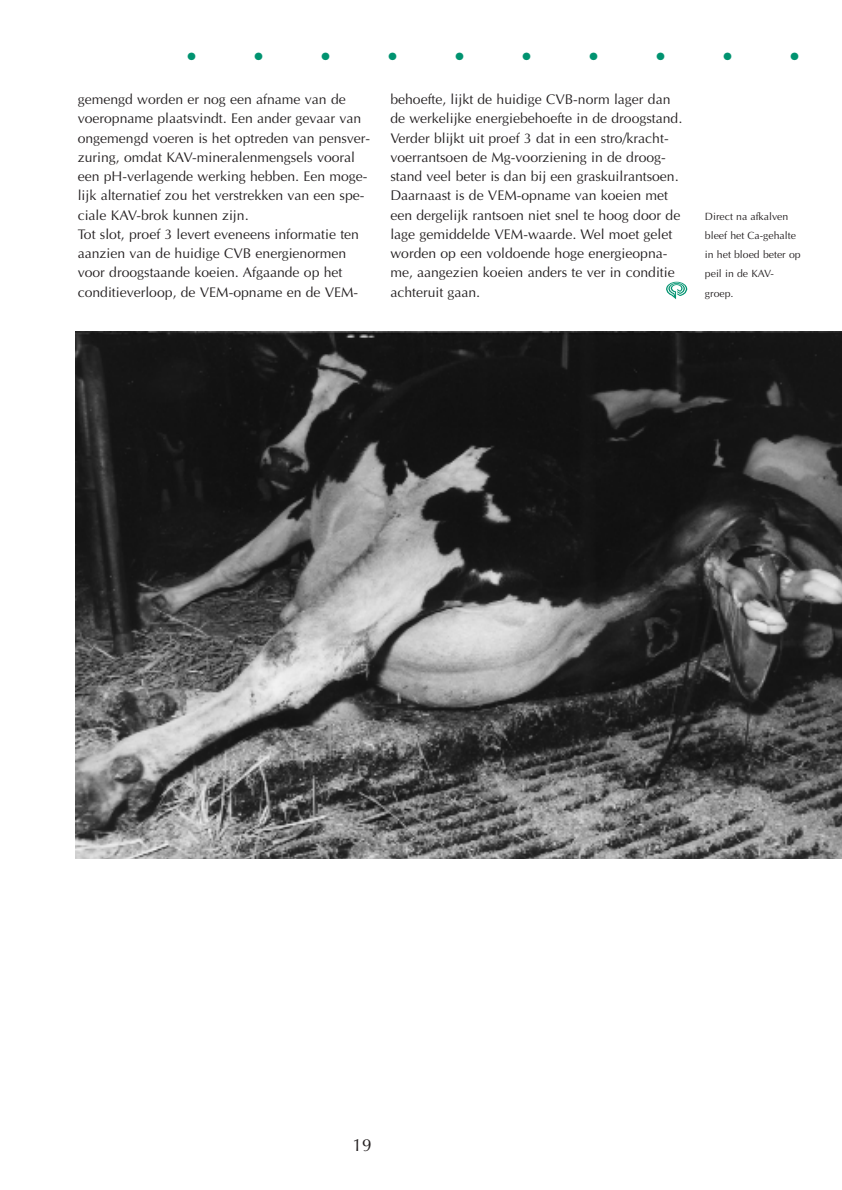
<style>
.page{position:relative;width:842px;height:1190px;background:#fff}
.page>*{position:absolute;margin:0;border:0;box-sizing:border-box;transform-origin:0 0}
.t1{font:17.5px "Optima";color:#231f20}
.t2{font:14px/19.2px "Optima";color:#231f20}
.t3{font:10.5px/19.2px "Optima";color:#231f20}
.t4{font:10.5px "Zapf Dingbats";color:#009370}
</style>
<div class="page">
<svg style="left:666px;top:282px;width:21px;height:17px"></svg>
<img style="left:76px;top:332px;width:766px;height:527px">
<p class="t4" style="left:187px;top:51px;width:10px">●</p>
<p class="t4" style="left:254px;top:51px;width:10px">●</p>
<p class="t4" style="left:321px;top:51px;width:10px">●</p>
<p class="t4" style="left:388px;top:51px;width:10px">●</p>
<p class="t4" style="left:455px;top:51px;width:10px">●</p>
<p class="t4" style="left:522px;top:51px;width:10px">●</p>
<p class="t4" style="left:589px;top:51px;width:10px">●</p>
<p class="t4" style="left:656px;top:51px;width:10px">●</p>
<p class="t4" style="left:723px;top:51px;width:10px">●</p>
<p class="t4" style="left:790px;top:51px;width:10px">●</p>
<p class="t2" style="left:78px;top:91px;width:294px">gemengd worden er nog een afname van de voeropname plaatsvindt. Een ander gevaar van ongemengd voeren is het optreden van pensver&shy;zuring, omdat KAV-mineralenmengsels vooral een pH-verlagende werking hebben. Een moge&shy;lijk alternatief zou het verstrekken van een spe&shy;ciale KAV-brok kunnen zijn.<br>Tot slot, proef 3 levert eveneens informatie ten aanzien van de huidige CVB energienormen voor droogstaande koeien. Afgaande op het conditieverloop, de VEM-opname en de VEM-</p>
<p class="t2" style="left:390px;top:91px;width:293px">behoefte, lijkt de huidige CVB-norm lager dan de werkelijke energiebehoefte in de droogstand.<br>Verder blijkt uit proef 3 dat in een stro/kracht&shy;voerrantsoen de Mg-voorziening in de droog&shy;stand veel beter is dan bij een graskuilrantsoen.<br>Daarnaast is de VEM-opname van koeien met een dergelijk rantsoen niet snel te hoog door de lage gemiddelde VEM-waarde. Wel moet gelet worden op een voldoende hoge energieopna&shy;me, aangezien koeien anders te ver in conditie achteruit gaan.</p>
<p class="t3" style="left:705px;top:208px;width:97px">Direct na afkalven bleef het Ca-gehalte in het bloed beter op peil in de KAV&shy;groep.</p>
<p class="t1" style="left:352px;top:1138px;width:21px">19</p>
</div>
